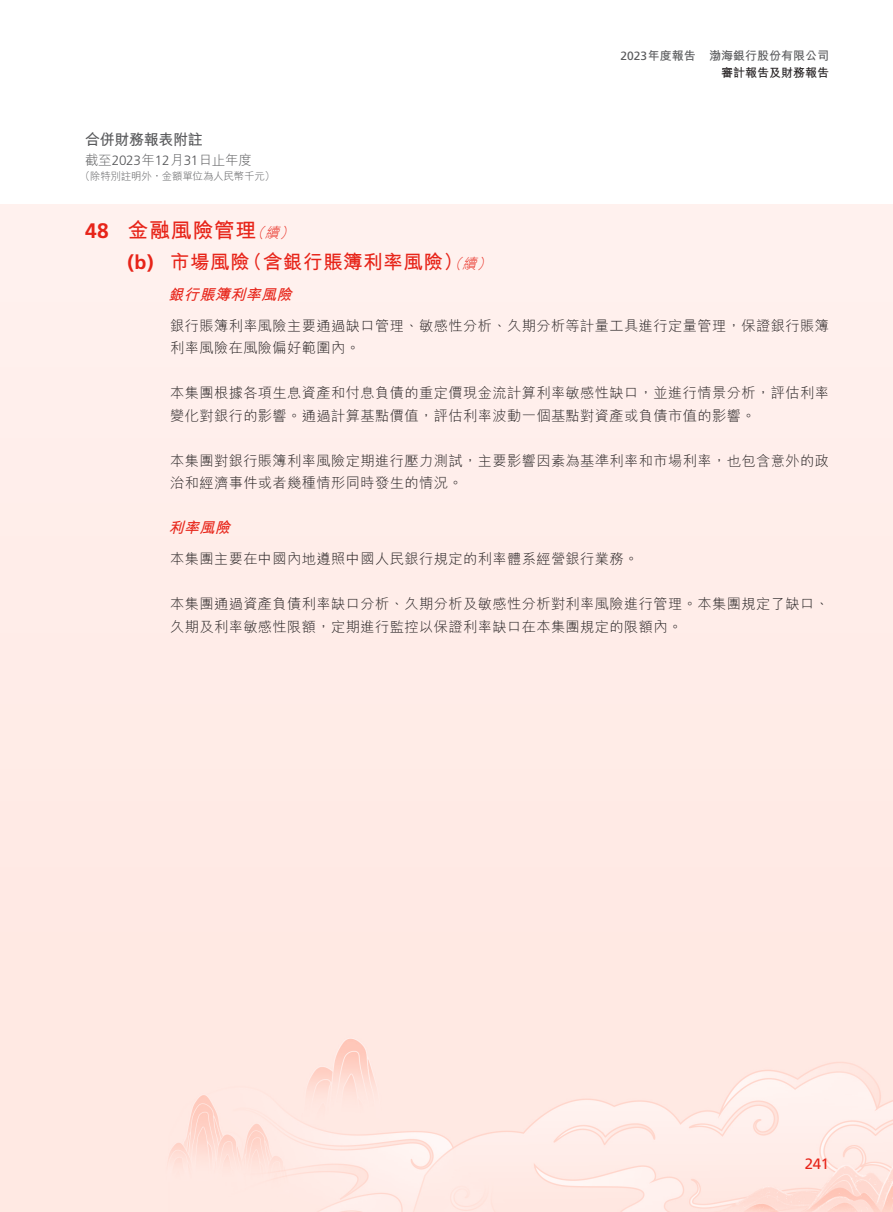
<style>
.page{position:relative;width:893px;height:1212px;background:#fff}
.page>*{position:absolute;margin:0;border:0;box-sizing:border-box;transform-origin:0 0}
.t1{font:700 21px "M Hei HK";letter-spacing:.03em;color:#e72419}
.t2{font:700 19.5px "M Hei HK";letter-spacing:.03em;color:#e72419}
.t3{font:italic 700 15px "M Hei HK";color:#e72419}
.t4{font:700 15px "M Hei HK";letter-spacing:-.02em;color:#57585a}
.t5{font:15px "Frutiger LT Std";color:#e72419}
.t6{font:300 14.25px/22.5px "M Hei HK";letter-spacing:.03em;color:#231f20}
.t7{font:300 13.5px "M Hei HK";letter-spacing:-.02em;color:#57585a}
.t8{font:700 12px/17px "M Hei HK";color:#57585a;text-align:right}
.t9{font:300 10.5px "M Hei HK";letter-spacing:-.02em;color:#57585a}
.s1{font-family:"Frutiger LT Std";font-weight:400}
.s2{color:#231f20}
.s3{font-family:"Frutiger LT Std"}
.s4{font-weight:300;font-style:italic;font-size:14.25px}
</style>
<div class="page">
<div style="left:0;top:204px;width:893px;height:1008px;background:#ffece8"></div>
<p class="t8" style="left:621px;top:46px;width:210px"><span class="s1">2023</span>年度報告 渤海銀行股份有限公司<span class="s2">審計報告及財務報告</span></p>
<p class="t4" style="left:85px;top:129px;width:119px">合併財務報表附註</p>
<p class="t7" style="left:85px;top:153px;width:168px">截至<span class="s3">2023</span>年<span class="s3">12</span>月<span class="s3">31</span>日止年度</p>
<p class="t9" style="left:80px;top:171px;width:197px">（除特別註明外，金額單位為人民幣千元）</p>
<h1 class="t1" style="left:85px;top:215px;width:214px"><span class="s3">48</span> 金融風險管理<span class="s4">（續）</span></h1>
<h2 class="t2" style="left:128px;top:247px;width:369px"><span class="s3">(b)</span> 市場風險（含銀行賬簿利率風險）<span class="s4">（續）</span></h2>
<p class="t3" style="left:169px;top:283px;width:130px">銀行賬簿利率風險</p>
<p class="t6" style="left:170px;top:314px;width:660px">銀行賬簿利率風險主要通過缺口管理、敏感性分析、久期分析等計量工具進行定量管理，保證銀行賬簿利率風險在風險偏好範圍內。</p>
<p class="t6" style="left:170px;top:382px;width:660px">本集團根據各項生息資產和付息負債的重定價現金流計算利率敏感性缺口，並進行情景分析，評估利率變化對銀行的影響。通過計算基點價值，評估利率波動一個基點對資產或負債市值的影響。</p>
<p class="t6" style="left:170px;top:449px;width:660px">本集團對銀行賬簿利率風險定期進行壓力測試，主要影響因素為基準利率和市場利率，也包含意外的政治和經濟事件或者幾種情形同時發生的情況。</p>
<p class="t3" style="left:169px;top:517px;width:68px">利率風險</p>
<p class="t6" style="left:170px;top:548px;width:470px">本集團主要在中國內地遵照中國人民銀行規定的利率體系經營銀行業務。</p>
<p class="t6" style="left:170px;top:593px;width:660px">本集團通過資產負債利率缺口分析、久期分析及敏感性分析對利率風險進行管理。本集團規定了缺口、久期及利率敏感性限額，定期進行監控以保證利率缺口在本集團規定的限額內。</p>
<p class="t5" style="left:805px;top:1155px;width:26px">241</p>
</div>
